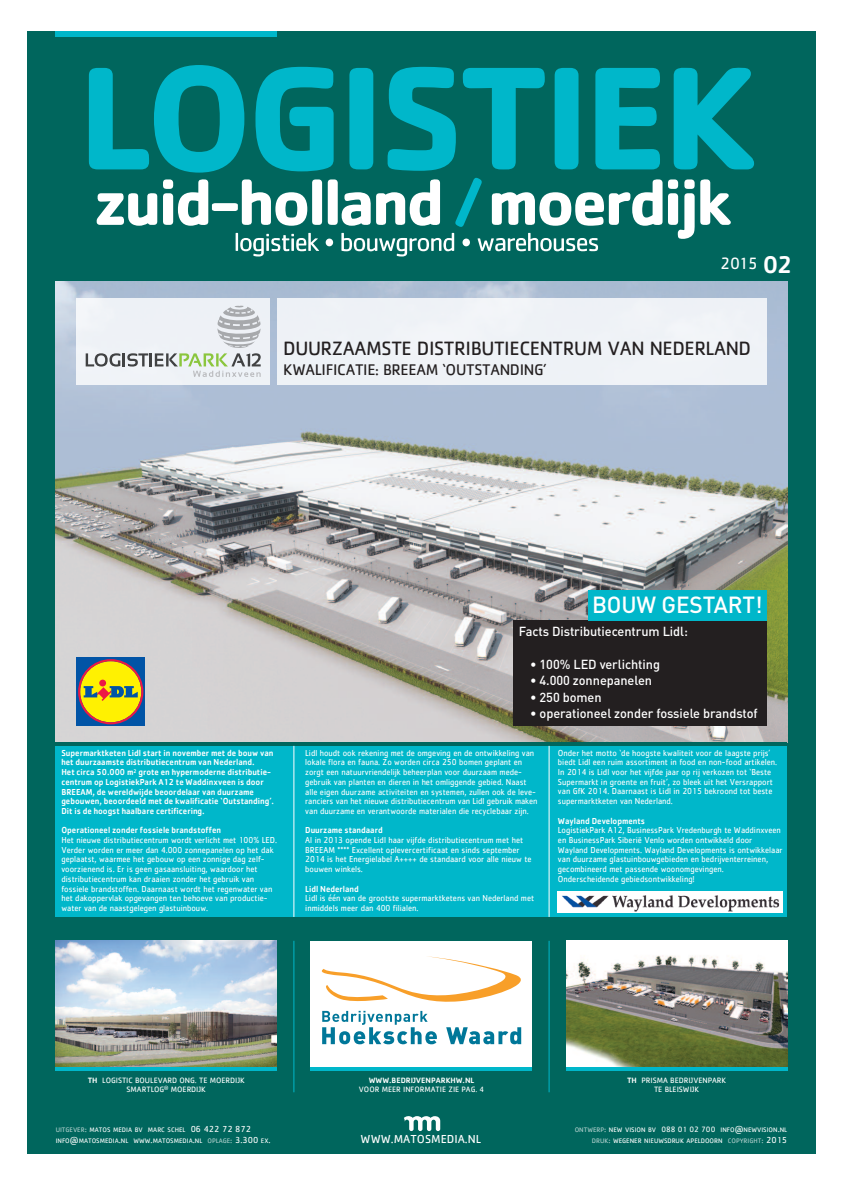
<style>
.page{position:relative;width:845px;height:1185px;background:#fff}
.page>*{position:absolute;margin:0;border:0;box-sizing:border-box;transform-origin:0 0}
.t1{font:500 23.1px "DIN";letter-spacing:-.005em;color:#fff}
.t2{font:20px "Cachet Std";letter-spacing:-.02em;color:#231f20}
.t3{font:17px "Cachet Std";color:#fff}
.t4{font:16px "Cachet Std";letter-spacing:-.02em;color:#231f20}
.t5{font:500 13px "DIN";letter-spacing:-.005em;color:#fff}
.t6{font:12px "Cachet Std";color:#fff}
.t7{font:9px/9.7px "Cachet Std";color:#fff;scale:.93 1}
.t8{font:500 9px/9.7px "Cachet Std";color:#fff;scale:.93 1}
.t9{font:8px/8.3px "Cachet Std";letter-spacing:-.005em;color:#fff;text-align:center}
.t10{font:500 8px "Cachet Std";color:#fff}
.t11{font:6.8px/11px "Cachet Std";color:#fff;text-align:right}
.s1{font-weight:500;font-size:25px}
.s2{font-weight:500}
.s3{color:rgb(255 255 255/.7)}
.s4{font-size:9px;color:rgb(255 255 255/.7)}
.s5{font-size:9px}
.s6{font-size:8px}
</style>
<div class="page">
<div style="left:27px;top:31px;width:788px;height:1123px;background:#00665d"></div>
<div style="left:56px;top:743px;width:731px;height:174px;background:#00b7ca"></div>
<img style="left:56px;top:282px;width:731px;height:460px">
<svg style="left:97px;top:193px;width:60px;height:33px"></svg>
<svg style="left:163px;top:179px;width:159px;height:47px"></svg>
<svg style="left:328px;top:179px;width:112px;height:47px"></svg>
<svg style="left:455px;top:178px;width:27px;height:49px"></svg>
<svg style="left:492px;top:179px;width:170px;height:47px"></svg>
<svg style="left:668px;top:179px;width:26px;height:60px"></svg>
<svg style="left:700px;top:179px;width:31px;height:46px"></svg>
<svg style="left:236px;top:233px;width:83px;height:23px"></svg>
<div style="left:326px;top:239px;width:7px;height:7px;background:#fff;border-radius:50%"></div>
<svg style="left:341px;top:233px;width:113px;height:23px"></svg>
<div style="left:462px;top:239px;width:8px;height:7px;background:#fff;border-radius:50%"></div>
<svg style="left:477px;top:233px;width:121px;height:18px"></svg>
<svg style="left:89px;top:65px;width:155px;height:108px"></svg>
<svg style="left:255px;top:67px;width:79px;height:104px"></svg>
<div style="left:349px;top:68px;width:24px;height:101px;background:#00b7ca"></div>
<svg style="left:387px;top:67px;width:69px;height:104px"></svg>
<svg style="left:462px;top:68px;width:83px;height:102px"></svg>
<div style="left:554px;top:68px;width:24px;height:101px;background:#00b7ca"></div>
<svg style="left:595px;top:68px;width:65px;height:101px"></svg>
<svg style="left:673px;top:67px;width:81px;height:103px"></svg>
<hr style="left:56px;top:743px;width:731px;height:3px;background:#00665d">
<img style="left:56px;top:941px;width:221px;height:126px">
<hr style="left:56px;top:1067px;width:221px;height:3px;background:#00b7ca">
<div style="left:311px;top:941px;width:221px;height:129px;background:#fff"></div>
<svg style="left:322px;top:956px;width:199px;height:46px"></svg>
<svg style="left:446px;top:1027px;width:75px;height:17px"></svg>
<svg style="left:322px;top:1011px;width:115px;height:33px"></svg>
<hr style="left:311px;top:1067px;width:221px;height:3px;background:#00b7ca">
<img style="left:566px;top:941px;width:221px;height:126px">
<hr style="left:566px;top:1067px;width:221px;height:3px;background:#00b7ca">
<svg style="left:404px;top:1116px;width:36px;height:15px"></svg>
<div style="left:56px;top:31px;width:221px;height:6px;background:#00b7ca"></div>
<hr style="left:293px;top:746px;width:1px;height:171px;background:#fff">
<hr style="left:548px;top:746px;width:1px;height:171px;background:#fff">
<hr style="left:548px;top:941px;width:1px;height:151px;background:#00b7ca">
<hr style="left:293px;top:941px;width:1px;height:151px;background:#00b7ca">
<div style="left:558px;top:892px;width:225px;height:21px;background:#fff"></div>
<img style="left:562px;top:895px;width:217px;height:17px">
<div style="left:76px;top:298px;width:194px;height:86px;background:#eef2f6"></div>
<svg style="left:86px;top:306px;width:175px;height:71px"></svg>
<div style="left:277px;top:298px;width:489px;height:86px;background:#eef2f6"></div>
<div style="left:76px;top:657px;width:69px;height:69px;background:#0154a6"></div>
<svg style="left:78px;top:659px;width:65px;height:65px"></svg>
<div style="left:513px;top:620px;width:253px;height:106px;background:#231f20"></div>
<div style="left:588px;top:590px;width:178px;height:30px;background:#00b7ca"></div>
<h3 class="t3" style="left:720px;top:257px;width:74px">2015 <span class="s1">02</span></h3>
<h2 class="t2" style="left:283px;top:342px;width:469px">DUURZAAMSTE DISTRIBUTIECENTRUM VAN NEDERLAND</h2>
<h3 class="t4" style="left:283px;top:364px;width:265px">KWALIFICATIE: BREEAM ‘OUTSTANDING’</h3>
<h1 class="t1" style="left:592px;top:591px;width:172px">BOUW GESTART!</h1>
<p class="t8" style="left:61px;top:749px;width:230px">Supermarktketen Lidl start in november met de bouw van het duurzaamste distributiecentrum van Nederland.<br>Het circa 50.000 m<sup>2</sup> grote en hypermoderne distributie&shy;centrum op LogistiekPark A12 te Waddinxveen is door BREEAM, de wereldwijde beoordelaar van duurzame gebouwen, beoordeeld met de kwalificatie ‘Outstanding’.<br>Dit is de hoogst haalbare certificering.</p>
<p class="t8" style="left:61px;top:826px;width:173px">Operationeel zonder fossiele brandstoffen</p>
<p class="t7" style="left:61px;top:836px;width:233px">Het nieuwe distributiecentrum wordt verlicht met 100% LED.<br>Verder worden er meer dan 4.000 zonnepanelen op het dak geplaatst, waarmee het gebouw op een zonnige dag zelf&shy;voorzienend is. Er is geen gasaansluiting, waardoor het distributiecentrum kan draaien zonder het gebruik van fossiele brandstoffen. Daarnaast wordt het regenwater van het dakoppervlak opgevangen ten behoeve van productie&shy;water van de naastgelegen glastuinbouw.</p>
<h3 class="t5" style="left:519px;top:624px;width:171px">Facts Distributiecentrum Lidl:</h3>
<h3 class="t5" style="left:530px;top:657px;width:131px">• 100% LED verlichting</h3>
<h3 class="t5" style="left:530px;top:673px;width:123px">• 4.000 zonnepanelen</h3>
<h3 class="t5" style="left:530px;top:689px;width:73px">• 250 bomen</h3>
<h3 class="t5" style="left:530px;top:706px;width:229px">• operationeel zonder fossiele brandstof</h3>
<p class="t7" style="left:305px;top:749px;width:251px">Lidl houdt ook rekening met de omgeving en de ontwikkeling van lokale flora en fauna. Zo worden circa 250 bomen geplant en zorgt een natuurvriendelijk beheerplan voor duurzaam mede&shy;gebruik van planten en dieren in het omliggende gebied. Naast alle eigen duurzame activiteiten en systemen, zullen ook de leve&shy;ranciers van het nieuwe distributiecentrum van Lidl gebruik maken van duurzame en verantwoorde materialen die recyclebaar zijn.</p>
<p class="t8" style="left:305px;top:826px;width:85px">Duurzame standaard</p>
<p class="t7" style="left:305px;top:836px;width:245px">Al in 2013 opende Lidl haar vijfde distributiecentrum met het BREEAM **** Excellent oplevercertificaat en sinds september 2014 is het Energielabel A++++ de standaard voor alle nieuw te bouwen winkels.</p>
<p class="t8" style="left:305px;top:885px;width:59px">Lidl Nederland</p>
<p class="t7" style="left:305px;top:894px;width:248px">Lidl is één van de grootste supermarktketens van Nederland met inmiddels meer dan 400 filialen.</p>
<p class="t7" style="left:558px;top:749px;width:237px">Onder het motto ‘de hoogste kwaliteit voor de laagste prijs’ biedt Lidl een ruim assortiment in food en non-food artikelen.<br>In 2014 is Lidl voor het vijfde jaar op rij verkozen tot ‘Beste Supermarkt in groente en fruit’, zo bleek uit het Versrapport van GfK 2014. Daarnaast is Lidl in 2015 bekroond tot beste supermarktketen van Nederland.</p>
<p class="t8" style="left:558px;top:817px;width:95px">Wayland Developments</p>
<p class="t7" style="left:558px;top:826px;width:243px">LogistiekPark A12, BusinessPark Vredenburgh te Waddinxveen en BusinessPark Siberië Venlo worden ontwikkeld door Wayland Developments. Wayland Developments is ontwikkelaar van duurzame glastuinbouwgebieden en bedrijventerreinen, gecombineerd met passende woonomgevingen.<br>Onderscheidende gebiedsontwikkeling!</p>
<p class="t9" style="left:88px;top:1077px;width:159px"><span class="s2">TH</span> LOGISTIC BOULEVARD ONG. TE MOERDIJK<br>SMARTLOG<sup>®</sup> MOERDIJK</p>
<p class="t10" style="left:369px;top:1078px;width:107px">WWW.BEDRIJVENPARKHW.NL</p>
<p class="t9" style="left:359px;top:1085px;width:127px">VOOR MEER INFORMATIE ZIE PAG. 4</p>
<p class="t9" style="left:627px;top:1077px;width:101px"><span class="s2">TH</span> PRISMA BEDRIJVENPARK<br>TE BLEISWIJK</p>
<p class="t11" style="left:56px;top:1125px;width:216px;text-align:left"><span class="s3">UITGEVER</span><span class="s4">:</span> MATOS MEDIA BV MARC SCHEL <span class="s5">06 422 72 872<br></span>INFO<span class="s5">@</span>MATOSMEDIA<span class="s5">.</span>NL WWW<span class="s5">.</span>MATOSMEDIA<span class="s5">.</span>NL <span class="s3">OPLAGE</span><span class="s4">:</span> <span class="s5">3.300</span> EX<span class="s5">.</span></p>
<h3 class="t6" style="left:361px;top:1135px;width:122px">WWW.MATOSMEDIA.NL</h3>
<p class="t11" style="left:575px;top:1125px;width:214px"><span class="s3">ONTWERP</span><span class="s4">:</span> NEW VISION BV <span class="s6">088 01 02 700</span> INFO<span class="s5">@</span>NEWVISION<span class="s5">.</span>NL<br><span class="s3">DRUK</span><span class="s4">:</span> WEGENER NIEUWSDRUK APELDOORN <span class="s3">COPYRIGHT</span><span class="s4">:</span> <span class="s5">2015</span></p>
</div>
